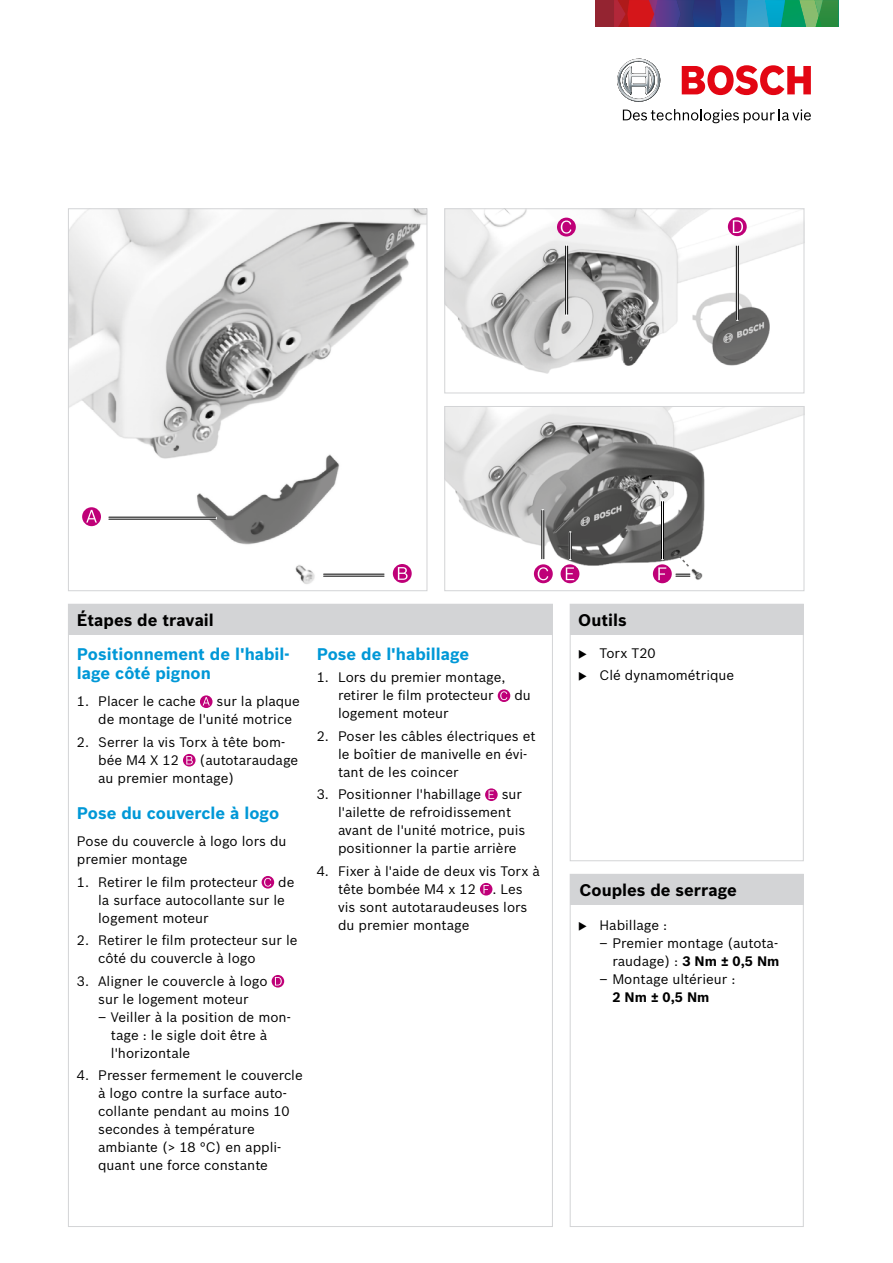
<style>
.page{position:relative;width:893px;height:1263px;background:#fff}
.page>*{position:absolute;margin:0;border:0;box-sizing:border-box;transform-origin:0 0}
.t1{font:700 16.5px/19.5px "Bosch Sans";color:#0098d7}
.t2{font:700 16.5px "Bosch Sans";color:#000}
.t3{font:13.5px/18px "Bosch Sans";color:#000}
.t4{font:700 13.5px "Bosch Sans";color:#000}
.s1{font-weight:700}
</style>
<div class="page">
<svg style="left:595px;top:0;width:243px;height:27px;background:#505f72"></svg>
<svg style="left:617px;top:59px;width:43px;height:43px"></svg>
<svg style="left:623px;top:109px;width:188px;height:14px"></svg>
<svg style="left:682px;top:65px;width:129px;height:30px"></svg>
<img style="left:446px;top:210px;width:356px;height:164px">
<div style="left:444px;top:208px;width:360px;height:185px;border:1px solid #d3d4d6"></div>
<img style="left:446px;top:408px;width:356px;height:176px">
<div style="left:444px;top:406px;width:360px;height:185px;border:1px solid #d3d4d6"></div>
<img style="left:70px;top:210px;width:355px;height:374px">
<div style="left:68px;top:208px;width:359px;height:383px;border:1px solid #d3d4d6"></div>
<div style="left:68px;top:604px;width:484px;height:31px;background:#d3d4d6"></div>
<svg style="left:728px;top:217px;width:19px;height:19px"></svg>
<svg style="left:733px;top:220px;width:10px;height:13px"></svg>
<svg style="left:557px;top:218px;width:19px;height:18px"></svg>
<svg style="left:561px;top:221px;width:10px;height:13px"></svg>
<svg style="left:534px;top:564px;width:19px;height:19px"></svg>
<svg style="left:538px;top:567px;width:10px;height:13px"></svg>
<svg style="left:82px;top:507px;width:19px;height:19px"></svg>
<svg style="left:86px;top:510px;width:11px;height:13px"></svg>
<svg style="left:561px;top:564px;width:18px;height:19px"></svg>
<svg style="left:566px;top:567px;width:8px;height:13px"></svg>
<svg style="left:653px;top:564px;width:19px;height:19px"></svg>
<svg style="left:658px;top:567px;width:8px;height:13px"></svg>
<svg style="left:393px;top:564px;width:19px;height:19px"></svg>
<svg style="left:398px;top:567px;width:10px;height:13px"></svg>
<hr style="left:109px;top:517px;width:107px;height:3px;background:#fff">
<hr style="left:109px;top:519px;width:107px;height:1px;background:#000">
<hr style="left:109px;top:517px;width:107px;height:1px;background:#000">
<svg style="left:569px;top:533px;width:3px;height:26px"></svg>
<hr style="left:661px;top:502px;width:3px;height:57px;background:#fff">
<hr style="left:663px;top:502px;width:1px;height:57px;background:#000">
<hr style="left:661px;top:502px;width:1px;height:57px;background:#000">
<svg style="left:676px;top:574px;width:14px;height:3px"></svg>
<hr style="left:324px;top:574px;width:60px;height:3px;background:#fff">
<hr style="left:324px;top:574px;width:60px;height:1px;background:#000">
<hr style="left:324px;top:576px;width:60px;height:1px;background:#000">
<hr style="left:736px;top:246px;width:3px;height:74px;background:#fff">
<hr style="left:738px;top:246px;width:1px;height:74px;background:#000">
<hr style="left:736px;top:246px;width:1px;height:74px;background:#000">
<hr style="left:565px;top:246px;width:3px;height:68px;background:#fff">
<hr style="left:567px;top:246px;width:1px;height:68px;background:#000">
<hr style="left:565px;top:246px;width:1px;height:68px;background:#000">
<hr style="left:541px;top:510px;width:3px;height:49px;background:#fff">
<hr style="left:543px;top:510px;width:1px;height:49px;background:#000">
<hr style="left:541px;top:510px;width:1px;height:49px;background:#000">
<div style="left:570px;top:604px;width:234px;height:31px;background:#d3d4d6"></div>
<div style="left:570px;top:874px;width:234px;height:353px;border:1px solid #d3d4d6"></div>
<div style="left:570px;top:604px;width:234px;height:257px;border:1px solid #d3d4d6"></div>
<div style="left:570px;top:874px;width:234px;height:31px;background:#d3d4d6"></div>
<svg style="left:673px;top:550px;width:18px;height:18px"></svg>
<svg style="left:647px;top:475px;width:14px;height:15px"></svg>
<svg style="left:200px;top:695px;width:13px;height:13px"></svg>
<svg style="left:203px;top:697px;width:7px;height:8px"></svg>
<svg style="left:183px;top:754px;width:13px;height:12px"></svg>
<svg style="left:186px;top:756px;width:7px;height:8px"></svg>
<svg style="left:262px;top:876px;width:12px;height:12px"></svg>
<svg style="left:264px;top:878px;width:7px;height:8px"></svg>
<svg style="left:272px;top:975px;width:12px;height:12px"></svg>
<svg style="left:275px;top:977px;width:7px;height:8px"></svg>
<svg style="left:498px;top:689px;width:12px;height:13px"></svg>
<svg style="left:500px;top:691px;width:7px;height:9px"></svg>
<svg style="left:485px;top:788px;width:13px;height:13px"></svg>
<svg style="left:489px;top:790px;width:5px;height:9px"></svg>
<div style="left:480px;top:883px;width:12px;height:12px;background:#bf0078;border-radius:50%"></div>
<svg style="left:483px;top:885px;width:6px;height:8px"></svg>
<p class="t2" style="left:77px;top:607px;width:138px">Étapes de travail</p>
<p class="t1" style="left:77px;top:643px;width:214px">Positionnement de l'habil&shy;lage côté pignon</p>
<p class="t3" style="left:77px;top:691px;width:120px">1. Placer le cache</p>
<p class="t3" style="left:98px;top:691px;width:203px;text-indent:118px">sur la plaque de montage de l'unité motrice</p>
<p class="t3" style="left:98px;top:732px;width:189px;text-indent:-21px">2. Serrer la vis Torx à tête bom&shy;bée M4 X 12</p>
<p class="t3" style="left:98px;top:750px;width:202px;text-indent:101px">(autotaraudage au premier montage)</p>
<p class="t1" style="left:77px;top:803px;width:204px">Pose du couvercle à logo</p>
<p class="t3" style="left:77px;top:831px;width:211px">Pose du couvercle à logo lors du premier montage</p>
<p class="t3" style="left:77px;top:872px;width:182px">1. Retirer le film protecteur</p>
<p class="t3" style="left:98px;top:872px;width:198px;text-indent:180px">de la surface autocollante sur le logement moteur</p>
<p class="t3" style="left:98px;top:930px;width:201px;text-indent:-21px">2. Retirer le film protecteur sur le côté du couvercle à logo</p>
<p class="t3" style="left:77px;top:971px;width:192px;text-align:center">3. Aligner le couvercle à logo sur le logement moteur</p>
<p class="t3" style="left:111px;top:1007px;width:181px;text-indent:-13px">– Veiller à la position de mon&shy;tage : le sigle doit être à l'horizontale</p>
<p class="t3" style="left:98px;top:1065px;width:206px;text-indent:-21px">4. Presser fermement le couvercle à logo contre la surface auto&shy;collante pendant au moins 10 secondes à température ambiante (&gt; 18 °C) en appli&shy;quant une force constante</p>
<p class="t1" style="left:317px;top:643px;width:154px">Pose de l'habillage</p>
<p class="t3" style="left:338px;top:667px;width:169px;text-indent:-21px">1. Lors du premier montage, retirer le film protecteur</p>
<p class="t3" style="left:514px;top:685px;width:18px">du</p>
<p class="t3" style="left:338px;top:703px;width:112px">logement moteur</p>
<p class="t3" style="left:338px;top:726px;width:199px;text-indent:-21px">2. Poser les câbles électriques et le boîtier de manivelle en évi&shy;tant de les coincer</p>
<p class="t3" style="left:317px;top:784px;width:166px">3. Positionner l'habillage</p>
<p class="t3" style="left:338px;top:784px;width:189px;text-indent:164px">sur l'ailette de refroidissement avant de l'unité motrice, puis positionner la partie arrière</p>
<p class="t3" style="left:338px;top:861px;width:203px;text-indent:-21px">4. Fixer à l'aide de deux vis Torx à tête bombée M4 x 12 . Les vis sont autotaraudeuses lors du premier montage</p>
<p class="t2" style="left:578px;top:607px;width:50px">Outils</p>
<p class="t3" style="left:600px;top:641px;width:136px;line-height:22.5px">Torx T20<br>Clé dynamométrique</p>
<p class="t2" style="left:579px;top:877px;width:159px">Couples de serrage</p>
<p class="t3" style="left:600px;top:915px;width:69px">Habillage :</p>
<p class="t3" style="left:600px;top:933px;width:181px;text-align:right">– Premier montage (autota&shy;raudage) : <span class="s1">3 Nm ± 0,5 Nm</span></p>
<p class="t3" style="left:600px;top:969px;width:137px">– Montage ultérieur :</p>
<p class="t4" style="left:612px;top:986px;width:99px">2 Nm ± 0,5 Nm</p>
</div>
